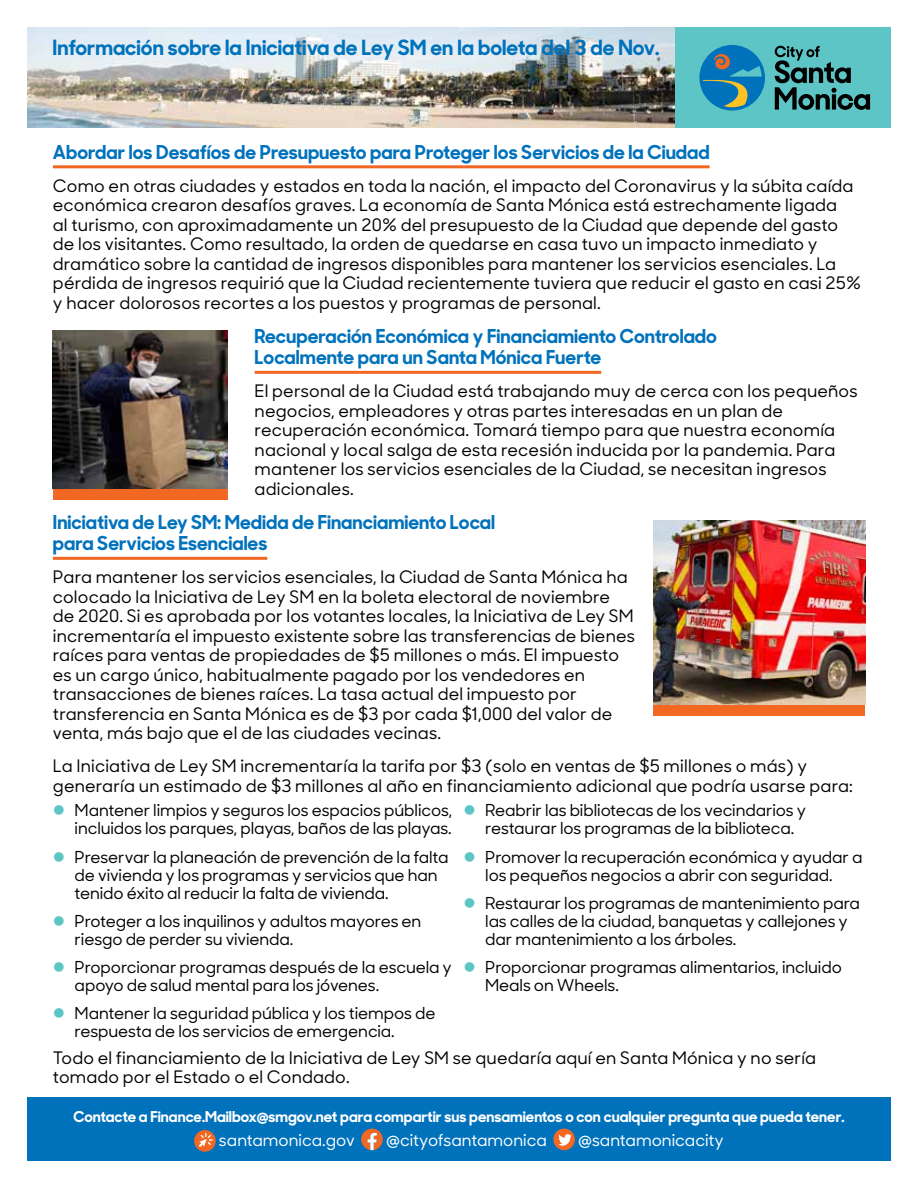
<style>
.page{position:relative;width:918px;height:1188px;background:#fff}
.page>*{position:absolute;margin:0;border:0;box-sizing:border-box;transform-origin:0 0}
.t1{font:700 21px "Santa Monica Sharp";color:#0072bc}
.t2{font:700 19.2px/21px "Santa Monica Sharp";color:#0072bc}
.t3{font:500 17.25px/19.5px "Santa Monica Sharp";letter-spacing:.01em;color:#000}
.t4{font:500 16.5px/18px "Santa Monica Sharp";letter-spacing:-.005em;color:#000}
.t5{font:500 16.5px "Santa Monica Sharp";color:#fff}
.t6{font:700 15px "Santa Monica Sharp";color:#fff}
.s1{color:#5dc5c6}
</style>
<div class="page">
<div style="left:27px;top:27px;width:864px;height:100px;background:#5dc5c6"></div>
<div style="left:27px;top:1097px;width:864px;height:64px;background:#0072bc"></div>
<svg style="left:194px;top:1130px;width:22px;height:22px"></svg>
<svg style="left:199px;top:1133px;width:14px;height:14px"></svg>
<svg style="left:361px;top:1129px;width:22px;height:21px"></svg>
<div style="left:553px;top:1129px;width:22px;height:21px;background:#f26722;border-radius:50%"></div>
<svg style="left:558px;top:1134px;width:14px;height:12px"></svg>
<div style="left:699px;top:45px;width:66px;height:66px;background:#0072bc;border-radius:50%"></div>
<svg style="left:703px;top:54px;width:59px;height:53px"></svg>
<svg style="left:775px;top:46px;width:95px;height:64px"></svg>
<img style="left:27px;top:27px;width:648px;height:100px">
<hr style="left:53px;top:165px;width:657px;height:3px;background:#f26722">
<hr style="left:255px;top:371px;width:346px;height:3px;background:#f26722">
<hr style="left:53px;top:557px;width:214px;height:3px;background:#f26722">
<div style="left:653px;top:531px;width:212px;height:185px;background:#f26722"></div>
<img style="left:653px;top:520px;width:212px;height:185px">
<div style="left:53px;top:341px;width:175px;height:159px;background:#f26722"></div>
<img style="left:53px;top:330px;width:175px;height:159px">
<p class="t1" style="left:53px;top:30px;width:609px">Información sobre la Iniciativa de Ley SM en la boleta del 3 de Nov.</p>
<p class="t2" style="left:53px;top:139px;width:658px">Abordar los Desafíos de Presupuesto para Proteger los Servicios de la Ciudad</p>
<p class="t3" style="left:53px;top:175px;width:810px">Como en otras ciudades y estados en toda la nación, el impacto del Coronavirus y la súbita caída económica crearon desafíos graves. La economía de Santa Mónica está estrechamente ligada<br>al turismo, con aproximadamente un 20% del presupuesto de la Ciudad que depende del gasto de los visitantes. Como resultado, la orden de quedarse en casa tuvo un impacto inmediato y dramático sobre la cantidad de ingresos disponibles para mantener los servicios esenciales. La pérdida de ingresos requirió que la Ciudad recientemente tuviera que reducir el gasto en casi 25% y hacer dolorosos recortes a los puestos y programas de personal.</p>
<p class="t2" style="left:255px;top:324px;width:464px">Recuperación Económica y Financiamiento Controlado<br>Localmente para un Santa Mónica Fuerte</p>
<p class="t3" style="left:255px;top:380px;width:604px">El personal de la Ciudad está trabajando muy de cerca con los pequeños negocios, empleadores y otras partes interesadas en un plan de recuperación económica. Tomará tiempo para que nuestra economía nacional y local salga de esta recesión inducida por la pandemia. Para mantener los servicios esenciales de la Ciudad, se necesitan ingresos adicionales.</p>
<p class="t2" style="left:53px;top:510px;width:444px">Iniciativa de Ley SM: Medida de Financiamiento Local para Servicios Esenciales</p>
<p class="t3" style="left:53px;top:566px;width:584px">Para mantener los servicios esenciales, la Ciudad de Santa Mónica ha colocado la Iniciativa de Ley SM en la boleta electoral de noviembre de 2020. Si es aprobada por los votantes locales, la Iniciativa de Ley SM incrementaría el impuesto existente sobre las transferencias de bienes raíces para ventas de propiedades de $5 millones o más. El impuesto es un cargo único, habitualmente pagado por los vendedores en transacciones de bienes raíces. La tasa actual del impuesto por transferencia en Santa Mónica es de $3 por cada $1,000 del valor de venta, más bajo que el de las ciudades vecinas.</p>
<p class="t3" style="left:53px;top:755px;width:801px">La Iniciativa de Ley SM incrementaría la tarifa por $3 (solo en ventas de $5 millones o más) y generaría un estimado de $3 millones al año en financiamiento adicional que podría usarse para:</p>
<p class="t4" style="left:53px;top:801px;width:401px;text-align:right"><span class="s1">●</span> Mantener limpios y seguros los espacios públicos, incluidos los parques, playas, baños de las playas.</p>
<p class="t4" style="left:75px;top:847px;width:375px;text-indent:-22px"><span class="s1">●</span> Preservar la planeación de prevención de la falta de vivienda y los programas y servicios que han tenido éxito al reducir la falta de vivienda.</p>
<p class="t4" style="left:75px;top:911px;width:348px;text-indent:-22px"><span class="s1">●</span> Proteger a los inquilinos y adultos mayores en riesgo de perder su vivienda.</p>
<p class="t4" style="left:75px;top:958px;width:379px;text-indent:-22px"><span class="s1">●</span> Proporcionar programas después de la escuela y apoyo de salud mental para los jóvenes.</p>
<p class="t4" style="left:75px;top:1004px;width:362px;text-indent:-22px"><span class="s1">●</span> Mantener la seguridad pública y los tiempos de respuesta de los servicios de emergencia.</p>
<p class="t4" style="left:485px;top:801px;width:322px;text-indent:-22px"><span class="s1">●</span> Reabrir las bibliotecas de los vecindarios y restaurar los programas de la biblioteca.</p>
<p class="t4" style="left:464px;top:847px;width:400px;text-align:center"><span class="s1">●</span> Promover la recuperación económica y ayudar a los pequeños negocios a abrir con seguridad.</p>
<p class="t4" style="left:485px;top:893px;width:376px;text-indent:-22px"><span class="s1">●</span> Restaurar los programas de mantenimiento para las calles de la ciudad, banquetas y callejones y dar mantenimiento a los árboles.</p>
<p class="t4" style="left:485px;top:958px;width:358px;text-indent:-22px"><span class="s1">●</span> Proporcionar programas alimentarios, incluido<br>Meals on Wheels.</p>
<p class="t3" style="left:53px;top:1047px;width:765px">Todo el financiamiento de la Iniciativa de Ley SM se quedaría aquí en Santa Mónica y no sería tomado por el Estado o el Condado.</p>
<p class="t6" style="left:73px;top:1104px;width:773px">Contacte a Finance.Mailbox@smgov.net para compartir sus pensamientos o con cualquier pregunta que pueda tener.</p>
<p class="t5" style="left:219px;top:1128px;width:137px">santamonica.gov</p>
<p class="t5" style="left:386px;top:1128px;width:162px">@cityofsantamonica</p>
<p class="t5" style="left:578px;top:1128px;width:147px">@santamonicacity</p>
</div>
